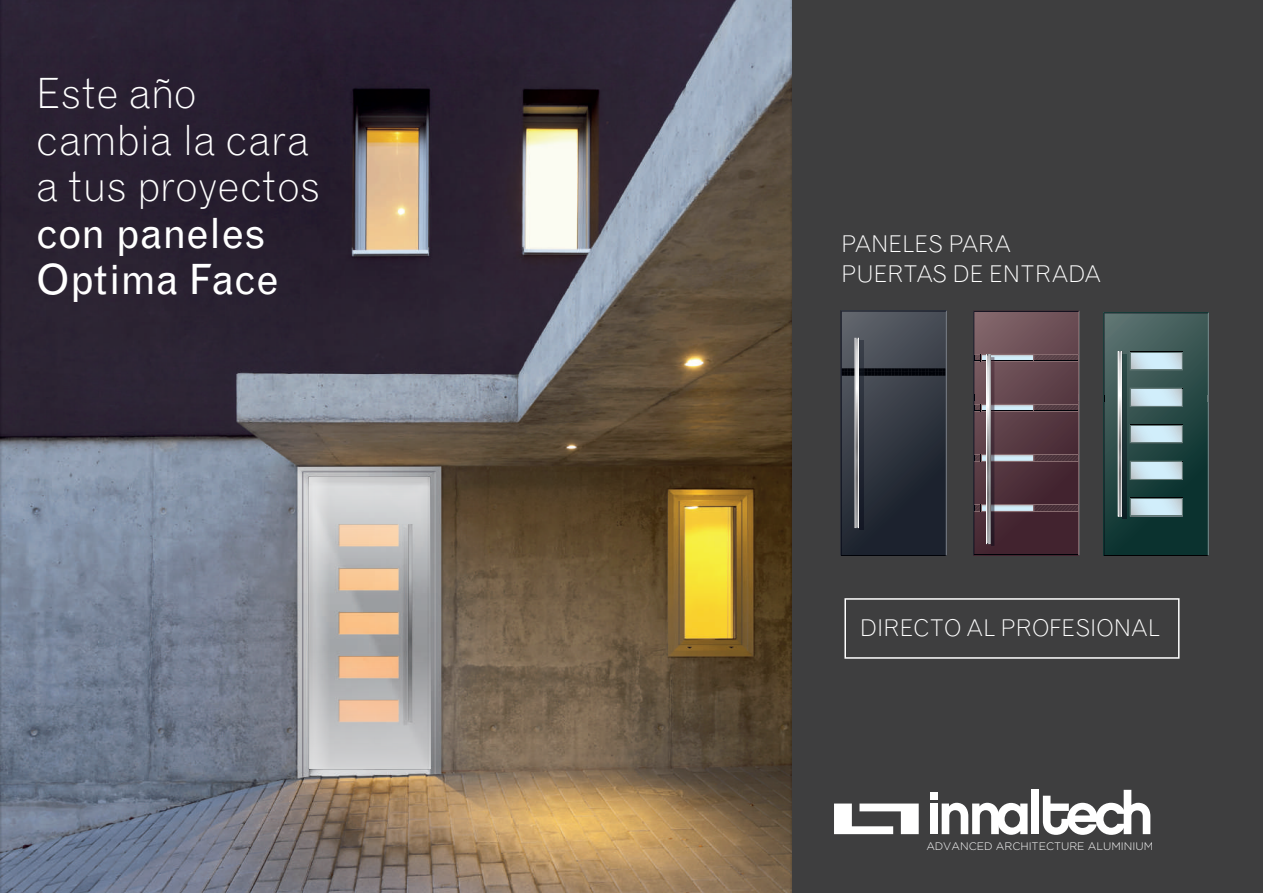
<style>
.page{position:relative;width:1263px;height:893px;background:#fff}
.page>*{position:absolute;margin:0;border:0;box-sizing:border-box;transform-origin:0 0}
.t1{font:300 41.85px/46.5px "Grotesque MT Std";color:#fff}
.t2{font:41.85px/46.5px "Grotesque MT Std";color:#fff}
.t3{font:300 23.1px/30px "Grotesque MT Std";color:#fff}
.t4{font:300 10.95px "Gotham";color:#fff}
</style>
<div class="page">
<div style="left:790px;top:0;width:473px;height:893px;background:#3e3e3f"></div>
<svg style="left:834px;top:803px;width:85px;height:31px"></svg>
<div style="left:930px;top:803px;width:8px;height:31px;background:#fff"></div>
<div style="left:930px;top:792px;width:8px;height:8px;background:#fff"></div>
<svg style="left:942px;top:803px;width:85px;height:32px"></svg>
<svg style="left:1043px;top:790px;width:107px;height:45px"></svg>
<div style="left:1031px;top:790px;width:8px;height:44px;background:#fff"></div>
<svg style="left:840px;top:310px;width:107px;height:246px"></svg>
<div style="left:855px;top:338px;width:4px;height:190px;border:1px solid #fff"></div>
<svg style="left:859px;top:341px;width:4px;height:189px"></svg>
<img style="left:1px;top:0;width:791px;height:893px">
<svg style="left:1103px;top:312px;width:106px;height:244px;background:#496666"></svg>
<hr style="left:974px;top:555px;width:105px;height:1px;background:#000208">
<svg style="left:973px;top:311px;width:106px;height:244px;background:#5e454d"></svg>
<div style="left:844px;top:598px;width:335px;height:61px;border:2px solid #fff"></div>
<svg style="left:330px;top:477px;width:100px;height:119px;background:#cdc4bc"></svg>
<svg style="left:309px;top:477px;width:21px;height:173px;background:#c9cacc"></svg>
<svg style="left:309px;top:650px;width:122px;height:119px;background:#c3bab4"></svg>
<svg style="left:0;top:0;width:1px;height:893px"></svg>
<h1 class="t1" style="left:36px;top:70px;width:285px">Este año cambia la cara a tus proyectos</h1>
<h1 class="t2" style="left:36px;top:210px;width:244px">con paneles<br>Optima Face</h1>
<p class="t3" style="left:841px;top:229px;width:261px">PANELES PARA<br>PUERTAS DE ENTRADA</p>
<p class="t3" style="left:860px;top:613px;width:301px">DIRECTO AL PROFESIONAL</p>
<p class="t4" style="left:926px;top:839px;width:228px">ADVANCED ARCHITECTURE ALUMINIUM</p>
</div>
